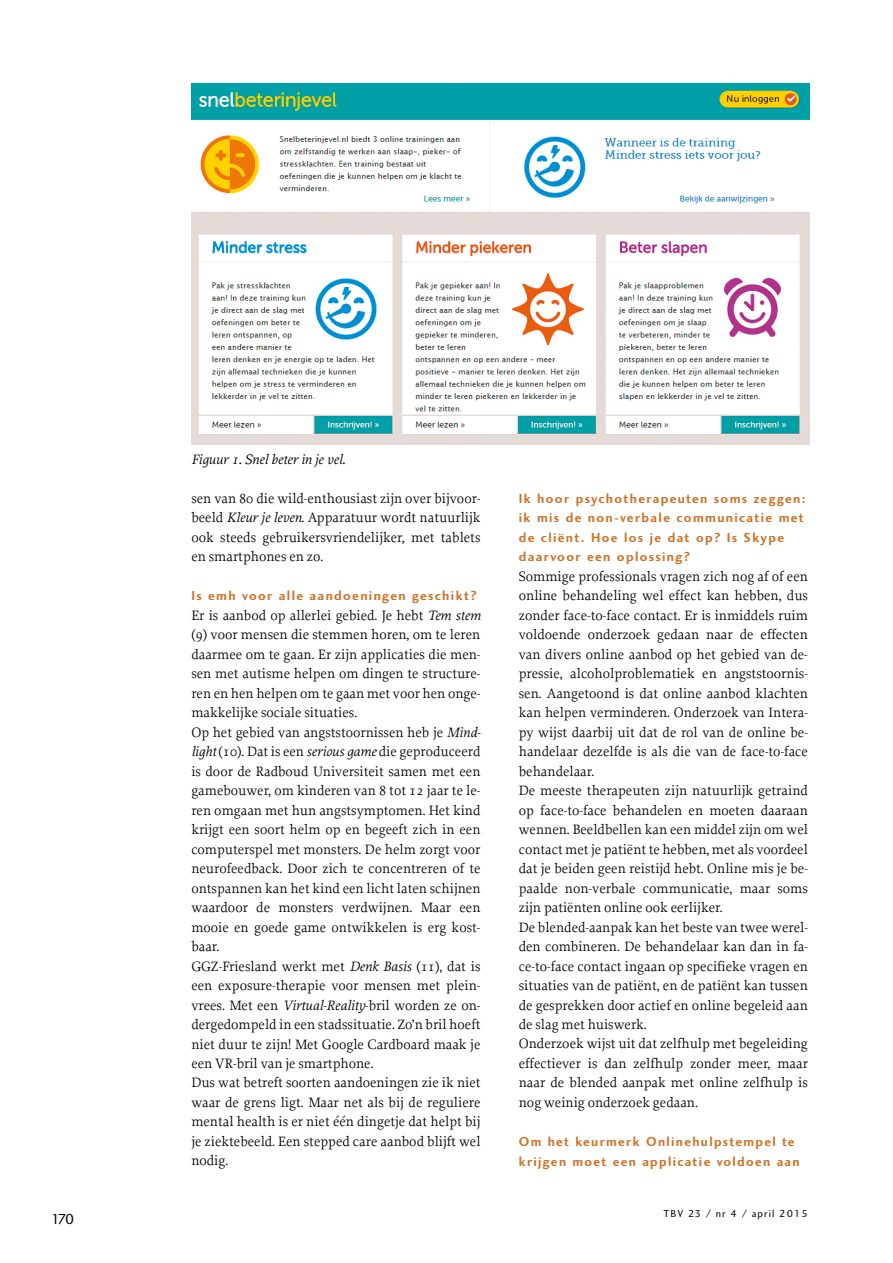
<style>
.page{position:relative;width:893px;height:1263px;background:#fff}
.page>*{position:absolute;margin:0;border:0;box-sizing:border-box;transform-origin:0 0}
.t1{font:15px "Charlotte Sans Book Plain";color:#000}
.t2{font:14.25px/19.5px "Proforma";color:#000}
.t3{font:italic 14.25px "Proforma";color:#000}
.t4{font:13.5px/19.5px "Charlotte Sans Bold Plain";letter-spacing:.1em;color:#cc7127}
.t5{font:10.5px "Charlotte Sans Book Plain";letter-spacing:.1em;color:#000}
.s1{font-style:italic}
</style>
<div class="page">
<img style="left:191px;top:83px;width:619px;height:361px">
<p class="t3" style="left:191px;top:450px;width:155px">Figuur 1. Snel beter in je vel.</p>
<p class="t2" style="left:191px;top:488px;width:291px;text-align:justify">sen van 80 die wild-enthousiast zijn over bijvoor&shy;beeld <span class="s1">Kleur je leven</span>. Apparatuur wordt natuurlijk ook steeds gebruikersvriendelijker, met tablets en smartphones en zo.</p>
<p class="t4" style="left:191px;top:586px;width:287px">Is emh voor alle aandoeningen geschikt?</p>
<p class="t2" style="left:191px;top:605px;width:291px">Er is aanbod op allerlei gebied. Je hebt <span class="s1">Tem stem </span>(9) voor mensen die stemmen horen, om te leren daarmee om te gaan. Er zijn applicaties die men&shy;sen met autisme helpen om dingen te structure&shy;ren en hen helpen om te gaan met voor hen onge&shy;makkelijke sociale situaties.<br>Op het gebied van angststoornissen heb je <span class="s1">Mind&shy;light</span> (10). Dat is een <span class="s1">serious game</span> die geproduceerd is door de Radboud Universiteit samen met een gamebouwer, om kinderen van 8 tot 12 jaar te le&shy;ren omgaan met hun angstsymptomen. Het kind krijgt een soort helm op en begeeft zich in een computerspel met monsters. De helm zorgt voor neurofeedback. Door zich te concentreren of te ontspannen kan het kind een licht laten schijnen waardoor de monsters verdwijnen. Maar een mooie en goede game ontwikkelen is erg kost&shy;baar.<br>GGZ-Friesland werkt met <span class="s1">Denk Basis</span> (11), dat is een exposure-therapie voor mensen met plein&shy;vrees. Met een <span class="s1">Virtual-Reality</span>-bril worden ze on&shy;dergedompeld in een stadssituatie. Zo’n bril hoeft niet duur te zijn! Met Google Cardboard maak je een VR-bril van je smartphone.<br>Dus wat betreft soorten aandoeningen zie ik niet waar de grens ligt. Maar net als bij de reguliere mental health is er niet één dingetje dat helpt bij je ziektebeeld. Een stepped care aanbod blijft wel nodig.</p>
<p class="t4" style="left:519px;top:488px;width:288px">Ik hoor psychotherapeuten soms zeggen: ik mis de non-verbale communicatie met de cliënt. Hoe los je dat op? Is Skype daarvoor een oplossing?</p>
<p class="t2" style="left:519px;top:566px;width:291px">Sommige professionals vragen zich nog af of een online behandeling wel effect kan hebben, dus zonder face-to-face contact. Er is inmiddels ruim voldoende onderzoek gedaan naar de effecten van divers online aanbod op het gebied van de&shy;pressie, alcoholproblematiek en angststoornis&shy;sen. Aangetoond is dat online aanbod klachten kan helpen verminderen. Onderzoek van Intera&shy;py wijst daarbij uit dat de rol van de online be&shy;handelaar dezelfde is als die van de face-to-face behandelaar.<br>De meeste therapeuten zijn natuurlijk getraind op face-to-face behandelen en moeten daaraan wennen. Beeldbellen kan een middel zijn om wel contact met je patiënt te hebben, met als voordeel dat je beiden geen reistijd hebt. Online mis je be&shy;paalde non-verbale communicatie, maar soms zijn patiënten online ook eerlijker.<br>De blended-aanpak kan het beste van twee werel&shy;den combineren. De behandelaar kan dan in fa&shy;ce-to-face contact ingaan op specifieke vragen en situaties van de patiënt, en de patiënt kan tussen de gesprekken door actief en online begeleid aan de slag met huiswerk.<br>Onderzoek wijst uit dat zelfhulp met begeleiding effectiever is dan zelfhulp zonder meer, maar naar de blended aanpak met online zelfhulp is nog weinig onderzoek gedaan.</p>
<p class="t4" style="left:519px;top:1132px;width:282px">Om het keurmerk Onlinehulpstempel te krijgen moet een applicatie voldoen aan</p>
<p class="t1" style="left:51px;top:1210px;width:25px">170</p>
<p class="t5" style="left:663px;top:1207px;width:146px">TBV 23 / nr 4 / april 2015</p>
</div>
